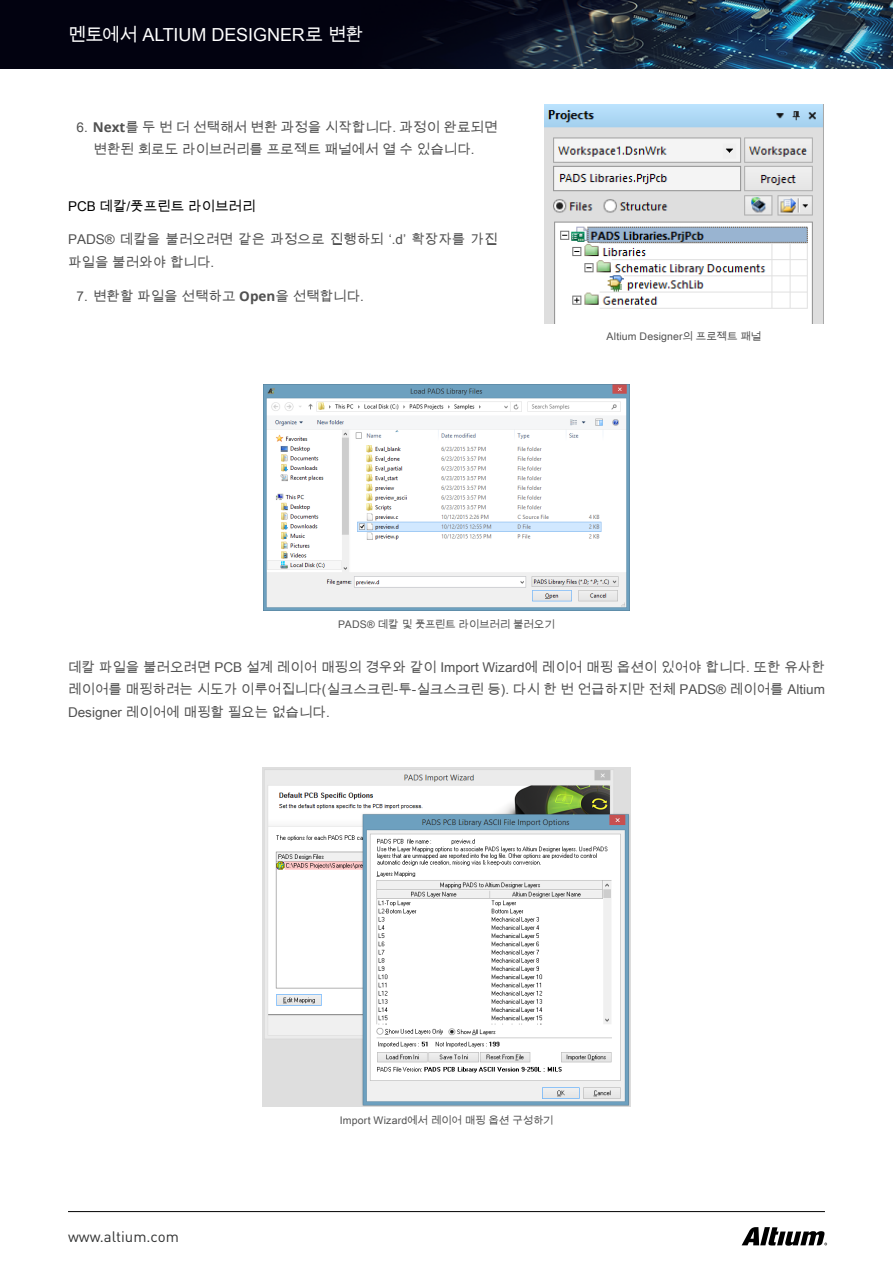
<style>
.page{position:relative;width:893px;height:1263px;background:#fff}
.page>*{position:absolute;margin:0;border:0;box-sizing:border-box;transform-origin:0 0}
.t1{font:18px "Arial Unicode MS";letter-spacing:-.005em;color:#fff}
.t2{font:15px "DIN Pro";color:#313232}
.t3{font:13.5px/22.5px "Arial Unicode MS";color:#515151;text-align:center}
.t4{font:13.5px "Arial Unicode MS";color:#000}
.t5{font:10.5px "Arial Unicode MS";letter-spacing:.005em;color:#515151}
.t6{font:10.5px "Arial Unicode MS";letter-spacing:-.015em;color:#515151}
.s1{font-family:"Open Sans";font-weight:700}
</style>
<div class="page">
<img style="left:0;top:0;width:893px;height:68px">
<svg style="left:742px;top:1227px;width:85px;height:19px"></svg>
<hr style="left:68px;top:1211px;width:757px;height:1px;background:#000">
<img style="left:544px;top:104px;width:280px;height:219px">
<img style="left:263px;top:384px;width:367px;height:227px">
<img style="left:262px;top:767px;width:369px;height:340px">
<h1 class="t1" style="left:68px;top:22px;width:297px">멘토에서 ALTIUM DESIGNER로 변환</h1>
<p class="t3" style="left:77px;top:116px;width:422px">6. <span class="s1">Next</span>를 두 번 더 선택해서 변환 과정을 시작합니다. 과정이 완료되면 변환된 회로도 라이브러리를 프로젝트 패널에서 열 수 있습니다.</p>
<p class="t4" style="left:68px;top:196px;width:189px">PCB 데칼/풋프린트 라이브러리</p>
<p class="t3" style="left:68px;top:228px;width:431px;text-align:left">PADS® 데칼을 불러오려면 같은 과정으로 진행하되 ‘.d’ 확장자를 가진 파일을 불러와야 합니다.</p>
<p class="t3" style="left:77px;top:284px;width:289px">7. 변환할 파일을 선택하고 <span class="s1">Open</span>을 선택합니다.</p>
<p class="t5" style="left:607px;top:328px;width:156px">Altium Designer의 프로젝트 패널</p>
<p class="t6" style="left:338px;top:616px;width:218px">PADS® 데칼 및 풋프린트 라이브러리 불러오기</p>
<p class="t3" style="left:68px;top:656px;width:758px;text-align:justify">데칼 파일을 불러오려면 PCB 설계 레이어 매핑의 경우와 같이 Import Wizard에 레이어 매핑 옵션이 있어야 합니다. 또한 유사한 레이어를 매핑하려는 시도가 이루어집니다(실크스크린-투-실크스크린 등). 다시 한 번 언급하지만 전체 PADS® 레이어를 Altium Designer 레이어에 매핑할 필요는 없습니다.</p>
<p class="t2" style="left:68px;top:1226px;width:112px">www.altium.com</p>
<p class="t5" style="left:340px;top:1112px;width:215px">Import Wizard에서 레이어 매핑 옵션 구성하기</p>
</div>
